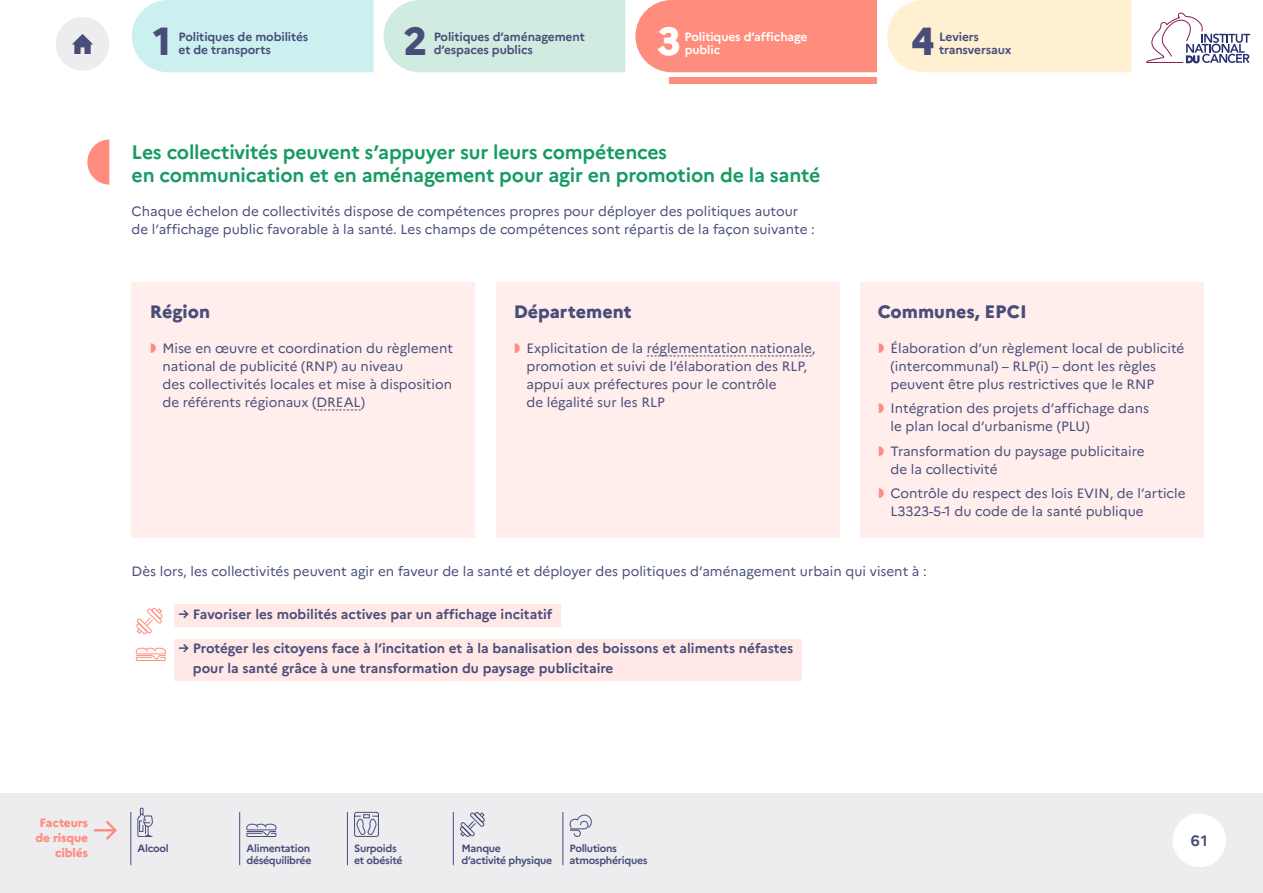
<style>
.page{position:relative;width:1263px;height:893px;background:#fff}
.page>*{position:absolute;margin:0;border:0;box-sizing:border-box;transform-origin:0 0}
.t1{font:800 39.15px "Marianne";color:#484d7a}
.t2{font:800 39.15px "Marianne";color:#fff}
.t3{font:700 19.5px/22.5px "Marianne";letter-spacing:-.01em;color:#169b62}
.t4{font:800 18px "Marianne";color:#484d7a}
.t5{font:700 15px "Marianne";color:#484d7a}
.t6{font:13.5px/18px "Marianne";color:#484d7a}
.t7{font:700 13.5px/19.5px "Marianne";color:#484d7a}
.t8{font:700 12px "Marianne";letter-spacing:-.01em;color:#484d7a}
.t9{font:700 12px "Marianne";letter-spacing:-.01em;color:#fff}
.t10{font:800 12px/15px "Marianne";letter-spacing:-.01em;color:#ff8d7e;text-align:right}
.t11{font:700 10.5px/12px "Marianne";letter-spacing:-.03em;color:#484d7a}
</style>
<div class="page">
<div style="left:887px;top:0;width:244px;height:72px;background:#fef0d0"></div>
<div style="left:384px;top:0;width:241px;height:72px;background:#d0ebe0"></div>
<div style="left:132px;top:0;width:241px;height:72px;background:#ccf0f0"></div>
<div style="left:635px;top:0;width:242px;height:72px;background:#ff8d7e"></div>
<div style="left:669px;top:78px;width:208px;height:6px;background:#ff8d7e"></div>
<div style="left:0;top:793px;width:1263px;height:100px;background:#ededf0"></div>
<svg style="left:94px;top:821px;width:23px;height:19px"></svg>
<div style="left:1172px;top:813px;width:54px;height:54px;background:#fff;border-radius:50%"></div>
<hr style="left:130px;top:812px;width:1px;height:53px;background:#484d7a">
<svg style="left:1146px;top:13px;width:104px;height:50px"></svg>
<hr style="left:239px;top:812px;width:1px;height:53px;background:#484d7a">
<hr style="left:347px;top:812px;width:1px;height:53px;background:#484d7a">
<hr style="left:453px;top:812px;width:1px;height:53px;background:#484d7a">
<hr style="left:562px;top:812px;width:1px;height:53px;background:#484d7a">
<div style="left:56px;top:17px;width:53px;height:54px;background:#ededf0;border-radius:50%"></div>
<svg style="left:72px;top:34px;width:21px;height:20px"></svg>
<div style="left:174px;top:605px;width:387px;height:22px;background:#ffe8e5"></div>
<div style="left:174px;top:639px;width:628px;height:41px;background:#ffe8e5"></div>
<div style="left:132px;top:283px;width:343px;height:255px;background:#ffeeec"></div>
<div style="left:496px;top:283px;width:343px;height:255px;background:#ffeeec"></div>
<div style="left:860px;top:283px;width:344px;height:255px;background:#ffeeec"></div>
<svg style="left:647px;top:356px;width:165px;height:1px"></svg>
<svg style="left:316px;top:410px;width:45px;height:1px"></svg>
<svg style="left:87px;top:140px;width:22px;height:45px"></svg>
<svg style="left:136px;top:647px;width:30px;height:14px"></svg>
<svg style="left:136px;top:608px;width:27px;height:26px"></svg>
<svg style="left:246px;top:823px;width:31px;height:14px"></svg>
<svg style="left:137px;top:807px;width:16px;height:30px"></svg>
<svg style="left:354px;top:812px;width:25px;height:25px"></svg>
<svg style="left:460px;top:812px;width:25px;height:25px"></svg>
<svg style="left:569px;top:814px;width:23px;height:23px"></svg>
<h1 class="t1" style="left:153px;top:11px;width:20px">1</h1>
<h1 class="t1" style="left:404px;top:11px;width:25px">2</h1>
<h1 class="t2" style="left:658px;top:11px;width:25px">3</h1>
<h1 class="t1" style="left:911px;top:11px;width:25px">4</h1>
<p class="t8" style="left:179px;top:27px;width:131px">Politiques de mobilités</p>
<p class="t8" style="left:434px;top:27px;width:153px">Politiques d’aménagement</p>
<p class="t9" style="left:685px;top:27px;width:124px">Politiques d’affichage</p>
<p class="t8" style="left:939px;top:27px;width:41px">Leviers</p>
<p class="t8" style="left:179px;top:41px;width:94px">et de transports</p>
<p class="t8" style="left:434px;top:41px;width:101px">d’espaces publics</p>
<p class="t9" style="left:685px;top:41px;width:37px">public</p>
<p class="t8" style="left:939px;top:41px;width:74px">transversaux</p>
<h2 class="t3" style="left:132px;top:139px;width:690px">Les collectivités peuvent s’appuyer sur leurs compétences<br>en communication et en aménagement pour agir en promotion de la santé</h2>
<p class="t6" style="left:132px;top:201px;width:685px">Chaque échelon de collectivités dispose de compétences propres pour déployer des politiques autour de l’affichage public favorable à la santé. Les champs de compétences sont répartis de la façon suivante :</p>
<h3 class="t4" style="left:150px;top:298px;width:62px">Région</h3>
<p class="t6" style="left:162px;top:338px;width:292px">Mise en œuvre et coordination du règlement national de publicité (RNP) au niveau<br>des collectivités locales et mise à disposition de référents régionaux (DREAL)</p>
<h3 class="t4" style="left:514px;top:298px;width:119px">Département</h3>
<p class="t6" style="left:526px;top:338px;width:290px">Explicitation de la réglementation nationale, promotion et suivi de l’élaboration des RLP, appui aux préfectures pour le contrôle<br>de légalité sur les RLP</p>
<h3 class="t4" style="left:878px;top:298px;width:150px">Communes, EPCI</h3>
<p class="t6" style="left:890px;top:338px;width:295px">Élaboration d’un règlement local de publicité (intercommunal) – RLP(i) – dont les règles peuvent être plus restrictives que le RNP</p>
<p class="t6" style="left:890px;top:398px;width:260px">Intégration des projets d’affichage dans le plan local d’urbanisme (PLU)</p>
<p class="t6" style="left:890px;top:441px;width:256px">Transformation du paysage publicitaire de la collectivité</p>
<p class="t6" style="left:890px;top:483px;width:297px">Contrôle du respect des lois EVIN, de l’article<br>L3323-5-1 du code de la santé publique</p>
<p class="t6" style="left:132px;top:561px;width:797px">Dès lors, les collectivités peuvent agir en faveur de la santé et déployer des politiques d’aménagement urbain qui visent à :</p>
<p class="t7" style="left:178px;top:603px;width:375px">→ Favoriser les mobilités actives par un affichage incitatif</p>
<p class="t7" style="left:193px;top:638px;width:602px;text-indent:-14px">→ Protéger les citoyens face à l’incitation et à la banalisation des boissons et aliments néfastes pour la santé grâce à une transformation du paysage publicitaire</p>
<p class="t10" style="left:35px;top:814px;width:54px">Facteurs de risque ciblés</p>
<p class="t11" style="left:137px;top:842px;width:33px">Alcool</p>
<p class="t11" style="left:354px;top:842px;width:50px">Surpoids et obésité</p>
<p class="t11" style="left:461px;top:842px;width:92px">Manque<br>d’activité physique</p>
<p class="t11" style="left:570px;top:842px;width:79px">Pollutions atmosphériques</p>
<p class="t11" style="left:246px;top:842px;width:66px">Alimentation déséquilibrée</p>
<p class="t5" style="left:1191px;top:829px;width:18px">61</p>
</div>
